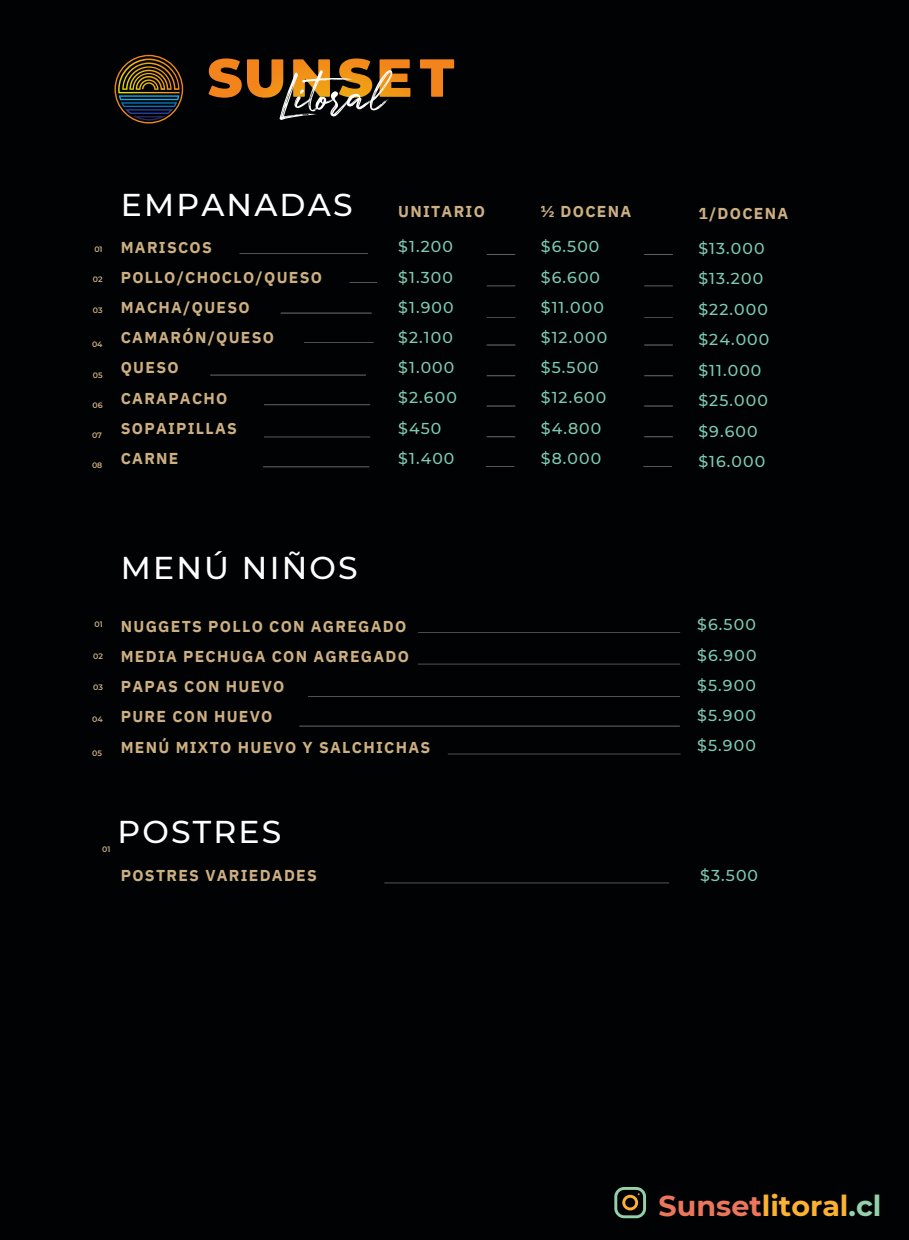
<style>
.page{position:relative;width:909px;height:1240px;background:#000204}
.page>*{position:absolute;margin:0;border:0;box-sizing:border-box;transform-origin:0 0}
.t1{font:500 31.5px "Montserrat";letter-spacing:.07em;color:#fff}
.t2{font:700 28.53px "Montserrat";color:#fcb131}
.t3{font:700 15.75px/30.2px "IBM Plex Sans";letter-spacing:.08em;color:#cdaf81}
.t4{font:500 15.75px/30.2px "Montserrat";letter-spacing:.07em;color:#7dcbb2}
.t5{font:600 7.88px "Montserrat";color:#cdaf81}
.s1{font-family:"Montserrat";font-weight:500;color:#7dcbb2}
.s2{color:#ec755b}
.s3{color:#94d0a9}
</style>
<div class="page">
<svg style="left:114px;top:55px;width:69px;height:68px"></svg>
<hr style="left:210px;top:375px;width:156px;height:1px;background:#5d6162">
<hr style="left:239px;top:253px;width:129px;height:1px;background:#5d6162">
<hr style="left:263px;top:466px;width:106px;height:1px;background:#5d6162">
<hr style="left:264px;top:404px;width:106px;height:1px;background:#5d6162">
<hr style="left:264px;top:437px;width:106px;height:1px;background:#5d6162">
<hr style="left:281px;top:313px;width:91px;height:1px;background:#5d6162">
<hr style="left:304px;top:342px;width:70px;height:1px;background:#5d6162">
<svg style="left:350px;top:282px;width:27px;height:1px"></svg>
<svg style="left:208px;top:58px;width:202px;height:62px"></svg>
<svg style="left:420px;top:59px;width:34px;height:38px"></svg>
<svg style="left:486px;top:466px;width:28px;height:1px"></svg>
<svg style="left:487px;top:254px;width:28px;height:1px"></svg>
<svg style="left:487px;top:286px;width:28px;height:1px"></svg>
<svg style="left:487px;top:317px;width:28px;height:1px"></svg>
<svg style="left:487px;top:345px;width:28px;height:1px"></svg>
<svg style="left:487px;top:375px;width:28px;height:1px"></svg>
<svg style="left:487px;top:406px;width:28px;height:1px"></svg>
<svg style="left:487px;top:436px;width:28px;height:1px"></svg>
<hr style="left:299px;top:725px;width:381px;height:1px;background:#5d6162">
<hr style="left:308px;top:696px;width:372px;height:1px;background:#5d6162">
<hr style="left:384px;top:882px;width:285px;height:1px;background:#5d6162">
<hr style="left:418px;top:632px;width:262px;height:1px;background:#5d6162">
<hr style="left:418px;top:664px;width:262px;height:1px;background:#5d6162">
<hr style="left:448px;top:753px;width:233px;height:1px;background:#5d6162">
<svg style="left:614px;top:1187px;width:32px;height:31px"></svg>
<svg style="left:643px;top:466px;width:29px;height:1px"></svg>
<svg style="left:644px;top:254px;width:29px;height:1px"></svg>
<svg style="left:644px;top:286px;width:29px;height:1px"></svg>
<svg style="left:644px;top:317px;width:29px;height:1px"></svg>
<svg style="left:644px;top:345px;width:29px;height:1px"></svg>
<svg style="left:644px;top:375px;width:29px;height:1px"></svg>
<svg style="left:644px;top:406px;width:29px;height:1px"></svg>
<svg style="left:644px;top:436px;width:29px;height:1px"></svg>
<p class="t5" style="left:94px;top:245px;width:10px">01</p>
<p class="t5" style="left:93px;top:274px;width:11px">02</p>
<p class="t5" style="left:93px;top:305px;width:11px">03</p>
<h3 class="t5" style="left:92px;top:340px;width:12px">04</h3>
<p class="t5" style="left:93px;top:370px;width:11px">05</p>
<p class="t5" style="left:92px;top:400px;width:12px">06</p>
<p class="t5" style="left:92px;top:430px;width:12px">07</p>
<p class="t5" style="left:92px;top:460px;width:12px">08</p>
<p class="t1" style="left:121px;top:186px;width:233px">EMPANADAS</p>
<p class="t3" style="left:121px;top:232px;width:203px">MARISCOS<br>POLLO/CHOCLO/QUESO<br>MACHA/QUESO<br>CAMARÓN/QUESO<br>QUESO<br>CARAPACHO<br>SOPAIPILLAS<br>CARNE</p>
<p class="t3" style="left:398px;top:196px;width:88px">UNITARIO</p>
<p class="t4" style="left:398px;top:232px;width:60px">$1.200 $1.300 $1.900 $2.100 $1.000 $2.600 $450 $1.400</p>
<p class="t5" style="left:95px;top:619px;width:10px">01</p>
<h3 class="t5" style="left:93px;top:651px;width:11px">02</h3>
<p class="t5" style="left:93px;top:683px;width:11px">03</p>
<p class="t5" style="left:92px;top:714px;width:12px">04</p>
<p class="t5" style="left:92px;top:748px;width:11px">05</p>
<h1 class="t1" style="left:121px;top:548px;width:238px">MENÚ NIÑOS</h1>
<p class="t3" style="left:121px;top:611px;width:311px">NUGGETS POLLO CON AGREGADO<br>MEDIA PECHUGA CON AGREGADO<br>PAPAS CON HUEVO<br>PURE CON HUEVO<br>MENÚ MIXTO HUEVO Y SALCHICHAS</p>
<p class="t5" style="left:102px;top:844px;width:10px">01</p>
<p class="t1" style="left:117px;top:812px;width:166px">POSTRES</p>
<p class="t3" style="left:121px;top:859px;width:198px">POSTRES VARIEDADES</p>
<p class="t3" style="left:541px;top:196px;width:92px">½ DOCENA</p>
<p class="t4" style="left:541px;top:232px;width:68px">$6.500 $6.600 $11.000 $12.000 $5.500 $12.600 $4.800 $8.000</p>
<p class="t3" style="left:698px;top:196px;width:91px;line-height:34.1px">1/DOCENA <span class="s1">$13.000</span></p>
<p class="t4" style="left:698px;top:263px;width:73px;line-height:30.5px">$13.200 $22.000 $24.000 $11.000 $25.000 $9.600 $16.000</p>
<p class="t4" style="left:697px;top:609px;width:61px;text-align:justify">$6.500 $6.900 $5.900 $5.900 $5.900</p>
<p class="t4" style="left:700px;top:860px;width:59px">$3.500</p>
<p class="t2" style="left:659px;top:1188px;width:224px"><span class="s2">Sunset</span>litoral<span class="s3">.cl</span></p>
</div>
